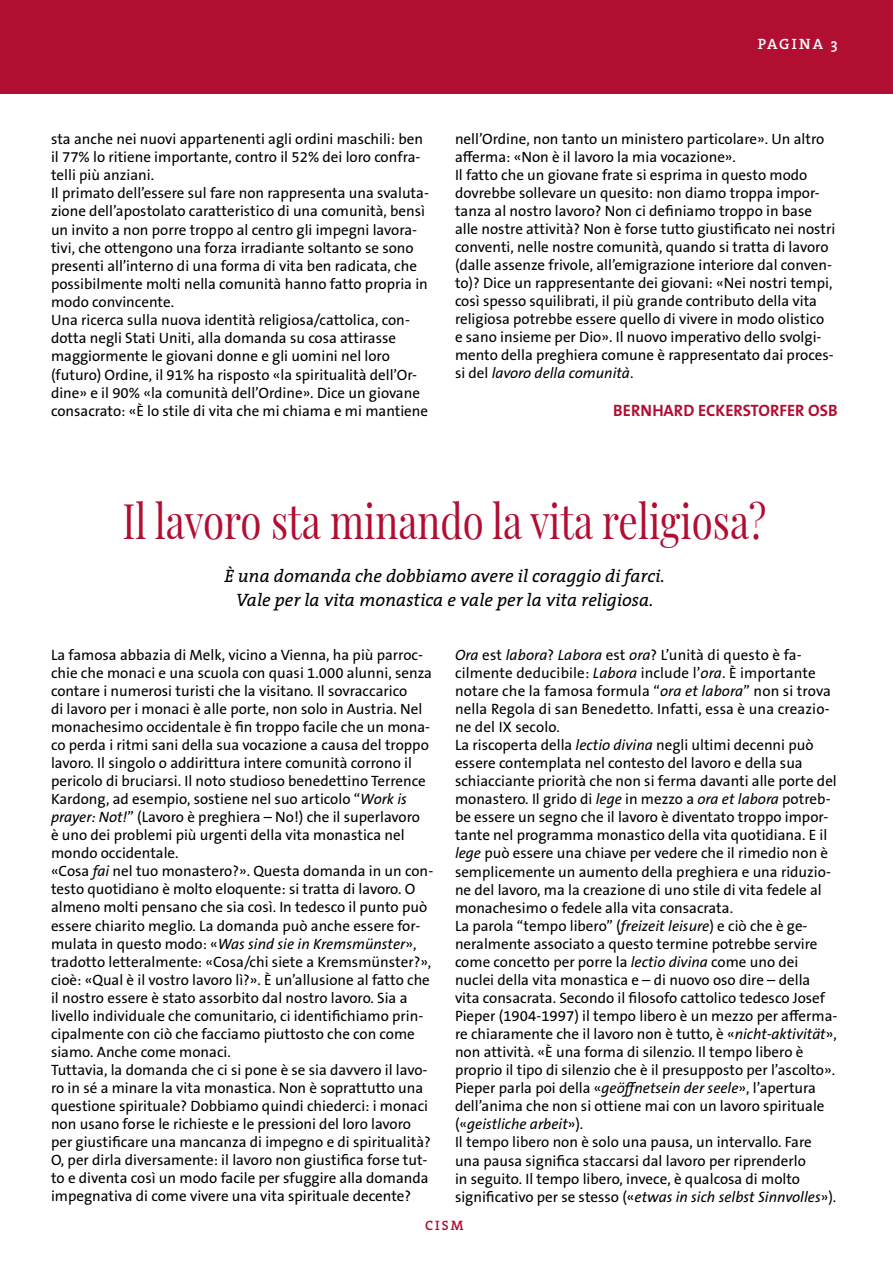
<style>
.page{position:relative;width:893px;height:1263px;background:#fff}
.page>*{position:absolute;margin:0;border:0;box-sizing:border-box;transform-origin:0 0}
.t1{font:48px "Playfair Display";color:#b10e32;scale:.8 1}
.t2{font:italic 18px/24px "The Serif";color:#000;text-align:center}
.t3{font:700 16.5px "The Sans B W7";color:#b10e32}
.t4{font:15px/18px "The Sans B W5 Plain";color:#000}
.t5{font:600 15px "The Serif";letter-spacing:.145em;color:#fff}
.t6{font:600 13.65px "The Serif";color:#b10e32}
.s1{font-style:italic}
</style>
<div class="page">
<div style="left:0;top:0;width:893px;height:94px;background:#b10e32"></div>
<p class="t5" style="left:758px;top:32px;width:81px">PAGINA 3</p>
<p class="t4" style="left:51px;top:130px;width:379px">sta anche nei nuovi appartenenti agli ordini maschili: ben il 77% lo ritiene importante, contro il 52% dei loro confra&shy;telli più anziani.<br>Il primato dell’essere sul fare non rappresenta una svaluta&shy;zione dell’apostolato caratteristico di una comunità, bensì un invito a non porre troppo al centro gli impegni lavora&shy;tivi, che ottengono una forza irradiante soltanto se sono presenti all’interno di una forma di vita ben radicata, che possibilmente molti nella comunità hanno fatto propria in modo convincente.<br>Una ricerca sulla nuova identità religiosa/cattolica, con&shy;dotta negli Stati Uniti, alla domanda su cosa attirasse maggiormente le giovani donne e gli uomini nel loro (futuro) Ordine, il 91% ha risposto «la spiritualità dell’Or&shy;dine» e il 90% «la comunità dell’Ordine». Dice un giovane consacrato: «È lo stile di vita che mi chiama e mi mantiene</p>
<p class="t4" style="left:455px;top:130px;width:382px">nell’Ordine, non tanto un ministero particolare». Un altro afferma: «Non è il lavoro la mia vocazione».<br>Il fatto che un giovane frate si esprima in questo modo dovrebbe sollevare un quesito: non diamo troppa impor&shy;tanza al nostro lavoro? Non ci definiamo troppo in base alle nostre attività? Non è forse tutto giustificato nei nostri conventi, nelle nostre comunità, quando si tratta di lavoro (dalle assenze frivole, all’emigrazione interiore dal conven&shy;to)? Dice un rappresentante dei giovani: «Nei nostri tempi, così spesso squilibrati, il più grande contributo della vita religiosa potrebbe essere quello di vivere in modo olistico e sano insieme per Dio». Il nuovo imperativo dello svolgi&shy;mento della preghiera comune è rappresentato dai proces&shy;si del <span class="s1">lavoro della comunità</span>.</p>
<p class="t3" style="left:613px;top:400px;width:226px">BERNHARD ECKERSTORFER OSB</p>
<h1 class="t1" style="left:122px;top:483px;width:806px">Il lavoro sta minando la vita religiosa?</h1>
<p class="t2" style="left:225px;top:563px;width:442px">È una domanda che dobbiamo avere il coraggio di farci.<br>Vale per la vita monastica e vale per la vita religiosa.</p>
<p class="t4" style="left:51px;top:646px;width:384px">La famosa abbazia di Melk, vicino a Vienna, ha più parroc&shy;chie che monaci e una scuola con quasi 1.000 alunni, senza contare i numerosi turisti che la visitano. Il sovraccarico<br>di lavoro per i monaci è alle porte, non solo in Austria. Nel monachesimo occidentale è fin troppo facile che un mona&shy;co perda i ritmi sani della sua vocazione a causa del troppo lavoro. Il singolo o addirittura intere comunità corrono il pericolo di bruciarsi. Il noto studioso benedettino Terrence Kardong, ad esempio, sostiene nel suo articolo “<span class="s1">Work is prayer: Not!</span>” (Lavoro è preghiera – No!) che il superlavoro<br>è uno dei problemi più urgenti della vita monastica nel mondo occidentale.<br>«Cosa <span class="s1">fai</span> nel tuo monastero?». Questa domanda in un con&shy;testo quotidiano è molto eloquente: si tratta di lavoro. O almeno molti pensano che sia così. In tedesco il punto può essere chiarito meglio. La domanda può anche essere for&shy;mulata in questo modo: «<span class="s1">Was sind sie in Kremsmünster</span>», tradotto letteralmente: «Cosa/chi siete a Kremsmünster?», cioè: «Qual è il vostro lavoro lì?». È un’allusione al fatto che il nostro essere è stato assorbito dal nostro lavoro. Sia a livello individuale che comunitario, ci identifichiamo prin&shy;cipalmente con ciò che facciamo piuttosto che con come siamo. Anche come monaci.<br>Tuttavia, la domanda che ci si pone è se sia davvero il lavo&shy;ro in sé a minare la vita monastica. Non è soprattutto una questione spirituale? Dobbiamo quindi chiederci: i monaci non usano forse le richieste e le pressioni del loro lavoro per giustificare una mancanza di impegno e di spiritualità?<br>O, per dirla diversamente: il lavoro non giustifica forse tut&shy;to e diventa così un modo facile per sfuggire alla domanda impegnativa di come vivere una vita spirituale decente?</p>
<p class="t4" style="left:455px;top:646px;width:384px"><span class="s1">Ora</span> est <span class="s1">labora</span>? <span class="s1">Labora</span> est <span class="s1">ora</span>? L’unità di questo è fa&shy;cilmente deducibile: <span class="s1">Labora</span> include l’<span class="s1">ora</span>. È importante notare che la famosa formula “<span class="s1">ora et labora</span>” non si trova nella Regola di san Benedetto. Infatti, essa è una creazio&shy;ne del IX secolo.<br>La riscoperta della <span class="s1">lectio divina</span> negli ultimi decenni può essere contemplata nel contesto del lavoro e della sua schiacciante priorità che non si ferma davanti alle porte del monastero. Il grido di <span class="s1">lege</span> in mezzo a <span class="s1">ora et labora</span> potreb&shy;be essere un segno che il lavoro è diventato troppo impor&shy;tante nel programma monastico della vita quotidiana. E il <span class="s1">lege</span> può essere una chiave per vedere che il rimedio non è semplicemente un aumento della preghiera e una riduzio&shy;ne del lavoro, ma la creazione di uno stile di vita fedele al monachesimo o fedele alla vita consacrata.<br>La parola “tempo libero” (<span class="s1">freizeit leisure</span>) e ciò che è ge&shy;neralmente associato a questo termine potrebbe servire come concetto per porre la <span class="s1">lectio divina</span> come uno dei nuclei della vita monastica e – di nuovo oso dire – della vita consacrata. Secondo il filosofo cattolico tedesco Josef Pieper (1904-1997) il tempo libero è un mezzo per afferma&shy;re chiaramente che il lavoro non è tutto, è «<span class="s1">nicht-aktivität</span>», non attività. «È una forma di silenzio. Il tempo libero è proprio il tipo di silenzio che è il presupposto per l’ascolto».<br>Pieper parla poi della «<span class="s1">geöffnetsein der seele</span>», l’apertura dell’anima che non si ottiene mai con un lavoro spirituale («<span class="s1">geistliche arbeit</span>»).<br>Il tempo libero non è solo una pausa, un intervallo. Fare una pausa significa staccarsi dal lavoro per riprenderlo<br>in seguito. Il tempo libero, invece, è qualcosa di molto significativo per se stesso («<span class="s1">etwas in sich selbst Sinnvolles</span>»).</p>
<p class="t6" style="left:425px;top:1214px;width:40px">CISM</p>
</div>
